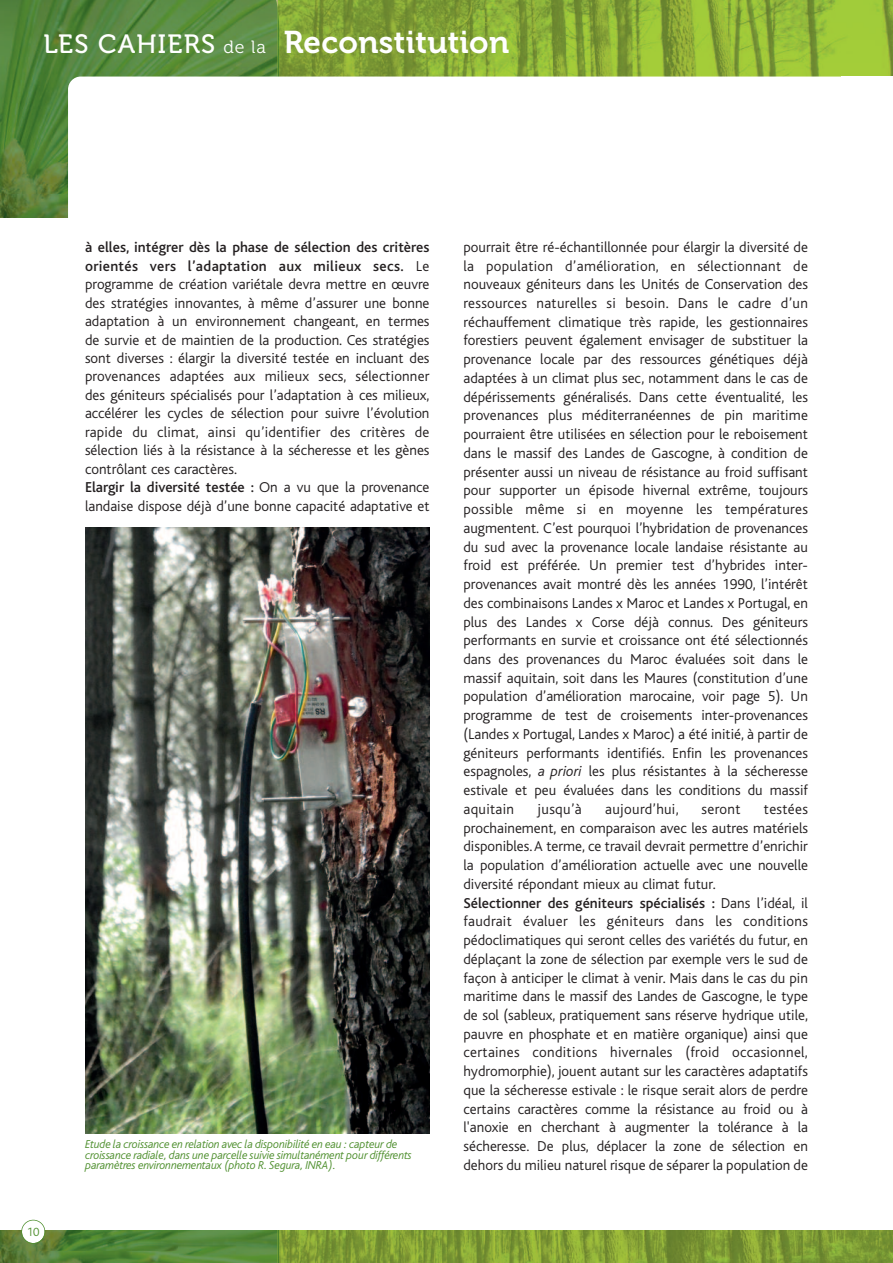
<style>
.page{position:relative;width:893px;height:1263px;background:#fff}
.page>*{position:absolute;margin:0;border:0;box-sizing:border-box;transform-origin:0 0}
.t1{font:31.35px "Museo 700";letter-spacing:.01em;color:#fff}
.t2{font:300 15px/18.8px "Bliss";color:#231f20}
.t3{font:300 15px "Bliss";letter-spacing:.02em;color:#231f20}
.t4{font:300 12.45px "Bliss";color:#509030}
.t5{font:italic 300 12px/10.5px "Bliss";letter-spacing:-.02em;color:#509030}
.s1{font-family:"Museo 500";font-size:26.4px}
.s2{font-family:"Museo 300";font-size:17.85px}
.s3{font-weight:500}
.s4{font-style:italic}
</style>
<div class="page">
<img style="left:0;top:1231px;width:893px;height:32px">
<div style="left:22px;top:1220px;width:23px;height:23px;background:#fff;border-radius:50%"></div>
<div style="left:21px;top:1220px;width:24px;height:24px;border:2px solid #509030;border-radius:50%"></div>
<img style="left:0;top:0;width:893px;height:218px">
<svg style="left:276px;top:0;width:2px;height:8px"></svg>
<img style="left:278px;top:8px;width:1px;height:69px">
<div style="left:68px;top:77px;width:795px;height:159px;background:#fff;border-radius:13px"></div>
<div style="left:842px;top:77px;width:51px;height:142px;background:#fff"></div>
<img style="left:85px;top:527px;width:344px;height:606px">
<h1 class="t1" style="left:43px;top:30px;width:467px"><span class="s1">LES CAHIERS</span> <span class="s2">de la</span> Reconstitution</h1>
<p class="t4" style="left:27px;top:1228px;width:14px">10</p>
<p class="t2" style="left:85px;top:240px;width:346px"><span class="s3">à elles, intégrer dès la phase de sélection des critères orientés vers l’adaptation aux milieux secs.</span> Le programme de création variétale devra mettre en œuvre des stratégies innovantes, à même d’assurer une bonne adaptation à un environnement changeant, en termes de survie et de maintien de la production. Ces stratégies sont diverses : élargir la diversité testée en incluant des provenances adaptées aux milieux secs, sélectionner des géniteurs spécialisés pour l’adaptation à ces milieux, accélérer les cycles de sélection pour suivre l’évolution rapide du climat, ainsi qu’identifier des critères de sélection liés à la résistance à la sécheresse et les gènes contrôlant ces caractères.<br><span class="s3">Elargir la diversité testée :</span> On a vu que la provenance landaise dispose déjà d’une bonne capacité adaptative et</p>
<p class="t2" style="left:463px;top:239px;width:346px;text-align:justify">pourrait être ré-échantillonnée pour élargir la diversité de la population d’amélioration, en sélectionnant de nouveaux géniteurs dans les Unités de Conservation des ressources naturelles si besoin. Dans le cadre d’un réchauffement climatique très rapide, les gestionnaires forestiers peuvent également envisager de substituer la provenance locale par des ressources génétiques déjà adaptées à un climat plus sec, notamment dans le cas de dépérissements généralisés. Dans cette éventualité, les provenances plus méditerranéennes de pin maritime pourraient être utilisées en sélection pour le reboisement dans le massif des Landes de Gascogne, à condition de présenter aussi un niveau de résistance au froid suffisant pour supporter un épisode hivernal extrême, toujours possible même si en moyenne les températures augmentent. C’est pourquoi l’hybridation de provenances du sud avec la provenance locale landaise résistante au froid est préférée. Un premier test d’hybrides inter&shy;provenances avait montré dès les années 1990, l’intérêt des combinaisons Landes x Maroc et Landes x Portugal, en plus des Landes x Corse déjà connus. Des géniteurs performants en survie et croissance ont été sélectionnés dans des provenances du Maroc évaluées soit dans le massif aquitain, soit dans les Maures (constitution d’une population d’amélioration marocaine, voir page 5). Un programme de test de croisements inter-provenances (Landes x Portugal, Landes x Maroc) a été initié, à partir de géniteurs performants identifiés. Enfin les provenances espagnoles, <span class="s4">a priori</span> les plus résistantes à la sécheresse estivale et peu évaluées dans les conditions du massif aquitain</p>
<p class="t2" style="left:538px;top:801px;width:46px">jusqu’à</p>
<p class="t3" style="left:605px;top:804px;width:75px">aujourd’hui,</p>
<p class="t2" style="left:702px;top:801px;width:40px">seront</p>
<p class="t2" style="left:463px;top:801px;width:346px;text-indent:300px">testées prochainement, en comparaison avec les autres matériels disponibles. A terme, ce travail devrait permettre d’enrichir la population d’amélioration actuelle avec une nouvelle diversité répondant mieux au climat futur.<br><span class="s3">Sélectionner des géniteurs spécialisés :</span> Dans l’idéal, il faudrait évaluer les géniteurs dans les conditions pédoclimatiques qui seront celles des variétés du futur, en déplaçant la zone de sélection par exemple vers le sud de façon à anticiper le climat à venir. Mais dans le cas du pin maritime dans le massif des Landes de Gascogne, le type de sol (sableux, pratiquement sans réserve hydrique utile, pauvre en phosphate et en matière organique) ainsi que certaines conditions hivernales (froid occasionnel, hydromorphie), jouent autant sur les caractères adaptatifs que la sécheresse estivale : le risque serait alors de perdre certains caractères comme la résistance au froid ou à l'anoxie en cherchant à augmenter la tolérance à la sécheresse. De plus, déplacer la zone de sélection en dehors du milieu naturel risque de séparer la population de</p>
<p class="t5" style="left:85px;top:1140px;width:328px">Etude la croissance en relation avec la disponibilité en eau : capteur de croissance radiale, dans une parcelle suivie simultanément pour différents paramètres environnementaux (photo R. Segura, INRA).</p>
</div>
